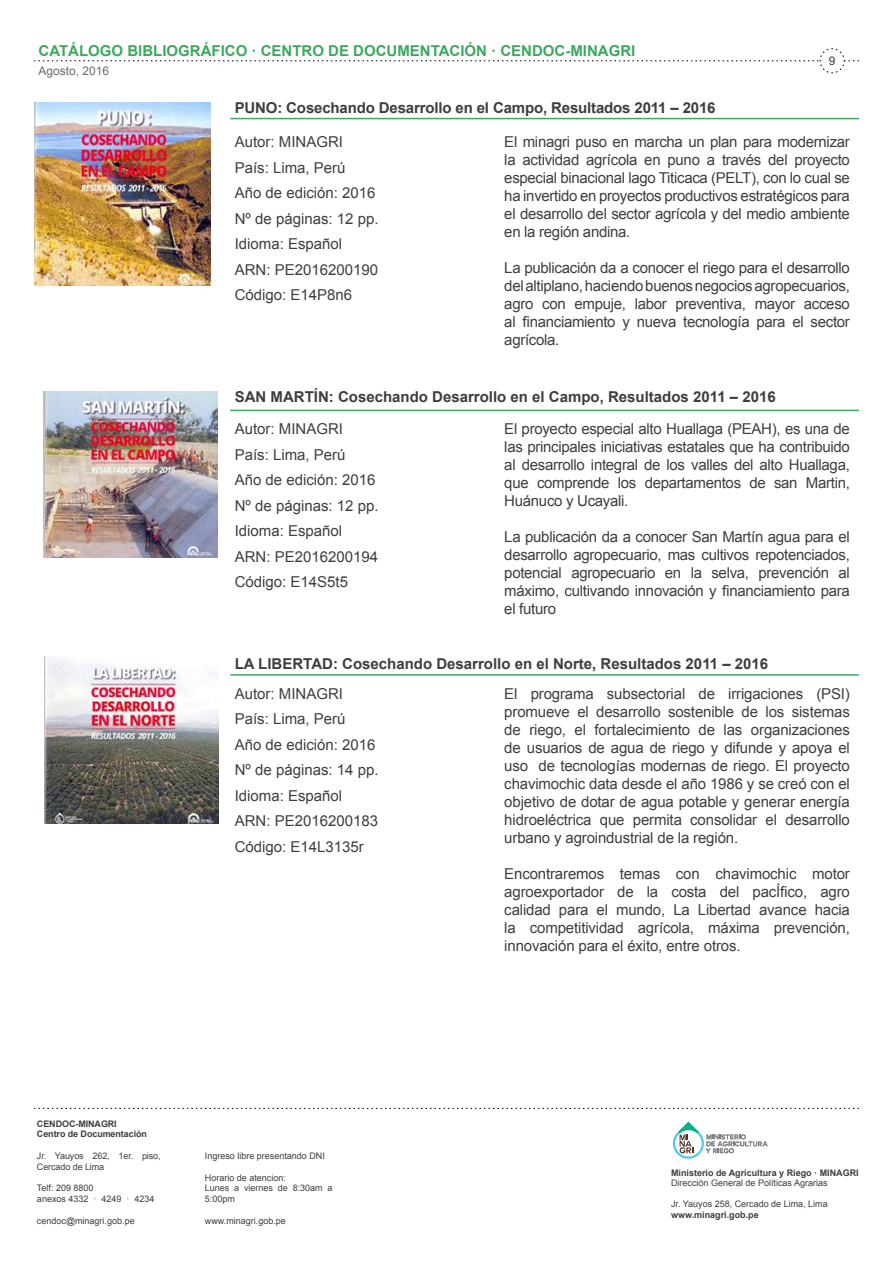
<style>
.page{position:relative;width:893px;height:1263px;background:#fff}
.page>*{position:absolute;margin:0;border:0;box-sizing:border-box;transform-origin:0 0}
.t1{font:15px/18px "Arial";letter-spacing:-.01em;color:#3e3e3f;text-align:justify}
.t2{font:700 15px "Arial";color:#3e3e3f}
.t3{font:700 15px "Arial";color:#3ca860}
.t4{font:12px "Arial";color:#6c6d70}
.t5{font:12px "Arial";color:#3e3e3f}
.t6{font:9px/10.8px "Arial";color:#3e3e3f}
.t7{font:700 9px/10.8px "Arial";color:#3e3e3f}
</style>
<div class="page">
<svg style="left:34px;top:48px;width:825px;height:26px"></svg>
<svg style="left:34px;top:1108px;width:825px;height:1px"></svg>
<svg style="left:673px;top:1128px;width:31px;height:31px"></svg>
<svg style="left:675px;top:1130px;width:27px;height:26px"></svg>
<svg style="left:678px;top:1121px;width:21px;height:32px"></svg>
<svg style="left:706px;top:1134px;width:62px;height:19px"></svg>
<hr style="left:230px;top:118px;width:629px;height:1px;background:#3ca860">
<hr style="left:230px;top:410px;width:629px;height:1px;background:#3ca860">
<hr style="left:230px;top:674px;width:629px;height:2px;background:#3ca860">
<img style="left:34px;top:103px;width:176px;height:182px">
<img style="left:43px;top:391px;width:174px;height:166px">
<img style="left:45px;top:657px;width:174px;height:166px">
<p class="t3" style="left:39px;top:40px;width:598px">CATÁLOGO BIBLIOGRÁFICO · CENTRO DE DOCUMENTACIÓN · CENDOC-MINAGRI</p>
<p class="t4" style="left:39px;top:62px;width:72px">Agosto, 2016</p>
<p class="t2" style="left:235px;top:98px;width:482px">PUNO: Cosechando Desarrollo en el Campo, Resultados 2011 – 2016</p>
<p class="t5" style="left:829px;top:53px;width:8px">9</p>
<p class="t1" style="left:235px;top:129px;width:145px;line-height:25.5px;text-align:left">Autor: MINAGRI<br>País: Lima, Perú<br>Año de edición: 2016<br>Nº de páginas: 12 pp.<br>Idioma: Español<br>ARN: PE2016200190<br>Código: E14P8n6</p>
<p class="t1" style="left:504px;top:133px;width:347px">El minagri puso en marcha un plan para modernizar la actividad agrícola en puno a través del proyecto especial binacional lago Titicaca (PELT), con lo cual se ha invertido en proyectos productivos estratégicos para el desarrollo del sector agrícola y del medio ambiente en la región andina.</p>
<p class="t1" style="left:504px;top:259px;width:347px">La publicación da a conocer el riego para el desarrollo del altiplano, haciendo buenos negocios agropecuarios, agro con empuje, labor preventiva, mayor acceso al financiamiento y nueva tecnología para el sector agrícola.</p>
<p class="t2" style="left:235px;top:386px;width:542px">SAN MARTÍN: Cosechando Desarrollo en el Campo, Resultados 2011 – 2016</p>
<p class="t1" style="left:235px;top:416px;width:145px;line-height:25.5px;text-align:left">Autor: MINAGRI<br>País: Lima, Perú<br>Año de edición: 2016<br>Nº de páginas: 12 pp.<br>Idioma: Español<br>ARN: PE2016200194<br>Código: E14S5t5</p>
<p class="t1" style="left:504px;top:420px;width:347px">El proyecto especial alto Huallaga (PEAH), es una de las principales iniciativas estatales que ha contribuido al desarrollo integral de los valles del alto Huallaga, que comprende los departamentos de san Martin, Huánuco y Ucayali.</p>
<p class="t1" style="left:504px;top:528px;width:347px">La publicación da a conocer San Martín agua para el desarrollo agropecuario, mas cultivos repotenciados, potencial agropecuario en la selva, prevención al máximo, cultivando innovación y financiamiento para el futuro</p>
<p class="t2" style="left:235px;top:654px;width:535px">LA LIBERTAD: Cosechando Desarrollo en el Norte, Resultados 2011 – 2016</p>
<p class="t1" style="left:235px;top:681px;width:145px;line-height:25.5px;text-align:left">Autor: MINAGRI<br>País: Lima, Perú<br>Año de edición: 2016<br>Nº de páginas: 14 pp.<br>Idioma: Español<br>ARN: PE2016200183<br>Código: E14L3135r</p>
<p class="t7" style="left:37px;top:1118px;width:112px">CENDOC-MINAGRI<br>Centro de Documentación</p>
<p class="t6" style="left:37px;top:1150px;width:125px">Jr. Yauyos 262, 1er. piso,<br>Cercado de Lima</p>
<p class="t6" style="left:37px;top:1183px;width:119px">Telf: 209 8800<br>anexos 4332 · 4249 · 4234</p>
<p class="t6" style="left:37px;top:1215px;width:99px">cendoc@minagri.gob.pe</p>
<p class="t6" style="left:205px;top:1150px;width:122px">Ingreso libre presentando DNI</p>
<p class="t6" style="left:205px;top:1172px;width:129px">Horario de atencion:<br>Lunes a viernes de 8:30am a<br>5:00pm</p>
<p class="t6" style="left:205px;top:1215px;width:83px">www.minagri.gob.pe</p>
<p class="t1" style="left:504px;top:685px;width:347px">El programa subsectorial de irrigaciones (PSI) promueve el desarrollo sostenible de los sistemas de riego, el fortalecimiento de las organizaciones de usuarios de agua de riego y difunde y apoya el uso de tecnologías modernas de riego. El proyecto chavimochic data desde el año 1986 y se creó con el objetivo de dotar de agua potable y generar energía hidroeléctrica que permita consolidar el desarrollo urbano y agroindustrial de la región.</p>
<p class="t1" style="left:504px;top:865px;width:347px">Encontraremos temas con chavimochic motor agroexportador de la costa del pacÍfico, agro calidad para el mundo, La Libertad avance hacia la competitividad agrícola, máxima prevención, innovación para el éxito, entre otros.</p>
<p class="t7" style="left:671px;top:1168px;width:189px">Ministerio de Agricultura y Riego · MINAGRI</p>
<p class="t6" style="left:671px;top:1178px;width:158px">Dirección General de Políticas Agrarias</p>
<p class="t6" style="left:671px;top:1199px;width:158px">Jr. Yauyos 258, Cercado de Lima, Lima</p>
<p class="t7" style="left:671px;top:1210px;width:89px">www.minagri.gob.pe</p>
</div>
